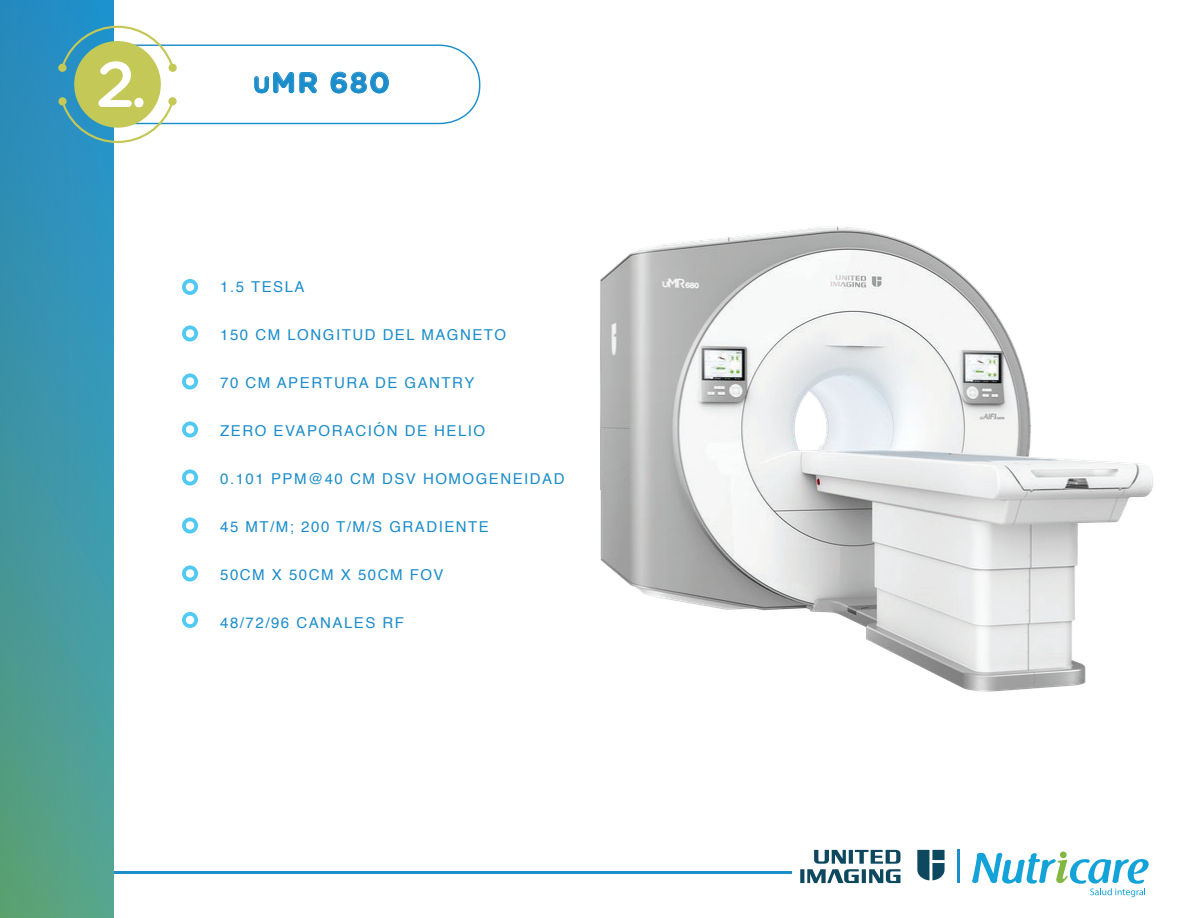
<style>
.page{position:relative;width:1188px;height:918px;background:#fff}
.page>*{position:absolute;margin:0;border:0;box-sizing:border-box;transform-origin:0 0}
.t1{font:500 64.35px "Gotham Rounded";color:#fff}
.t2{font:700 28.5px "Gotham Rounded";color:#1b8dca}
.t3{font:15px "Helvetica";letter-spacing:.1em;color:#1b8dca}
.s1{font-size:22.5px}
</style>
<div class="page">
<svg style="left:0;top:0;width:114px;height:918px;background:#3f97a5"></svg>
<svg style="left:58px;top:26px;width:423px;height:117px"></svg>
<svg style="left:972px;top:853px;width:177px;height:44px"></svg>
<div style="left:1060px;top:852px;width:7px;height:6px;background:#82b841;border-radius:50%"></div>
<hr style="left:114px;top:871px;width:677px;height:3px;background:#1b8dca">
<svg style="left:182px;top:279px;width:16px;height:16px"></svg>
<div style="left:186px;top:283px;width:8px;height:8px;background:#fff;border-radius:50%"></div>
<div style="left:182px;top:325px;width:16px;height:16px;background:#51caf3;border-radius:50%"></div>
<div style="left:186px;top:329px;width:8px;height:9px;background:#fff;border-radius:50%"></div>
<div style="left:182px;top:373px;width:16px;height:16px;background:#51caf3;border-radius:50%"></div>
<div style="left:186px;top:377px;width:8px;height:9px;background:#fff;border-radius:50%"></div>
<div style="left:182px;top:421px;width:16px;height:16px;background:#51caf3;border-radius:50%"></div>
<div style="left:186px;top:425px;width:8px;height:9px;background:#fff;border-radius:50%"></div>
<div style="left:182px;top:469px;width:16px;height:16px;background:#51caf3;border-radius:50%"></div>
<div style="left:186px;top:473px;width:8px;height:9px;background:#fff;border-radius:50%"></div>
<div style="left:182px;top:517px;width:16px;height:16px;background:#51caf3;border-radius:50%"></div>
<div style="left:186px;top:521px;width:8px;height:9px;background:#fff;border-radius:50%"></div>
<div style="left:182px;top:565px;width:16px;height:16px;background:#51caf3;border-radius:50%"></div>
<div style="left:186px;top:569px;width:8px;height:9px;background:#fff;border-radius:50%"></div>
<svg style="left:182px;top:612px;width:16px;height:16px"></svg>
<div style="left:186px;top:616px;width:8px;height:8px;background:#fff;border-radius:50%"></div>
<svg style="left:917px;top:850px;width:28px;height:30px"></svg>
<svg style="left:800px;top:850px;width:100px;height:34px"></svg>
<hr style="left:957px;top:850px;width:3px;height:33px;background:#1b8dca">
<img style="left:351px;top:141px;width:802px;height:551px">
<h1 class="t1" style="left:96px;top:38px;width:53px">2.</h1>
<h2 class="t2" style="left:253px;top:62px;width:138px"><span class="s1">U</span>MR 680</h2>
<p class="t3" style="left:220px;top:280px;width:86px">1.5 TESLA</p>
<p class="t3" style="left:220px;top:328px;width:287px">150 CM LONGITUD DEL MAGNETO</p>
<p class="t3" style="left:220px;top:376px;width:256px">70 CM APERTURA DE GANTRY</p>
<p class="t3" style="left:220px;top:424px;width:266px">ZERO EVAPORACIÓN DE HELIO</p>
<p class="t3" style="left:220px;top:472px;width:346px">0.101 PPM@40 CM DSV HOMOGENEIDAD</p>
<p class="t3" style="left:220px;top:520px;width:270px">45 MT/M; 200 T/M/S GRADIENTE</p>
<p class="t3" style="left:220px;top:568px;width:225px">50CM X 50CM X 50CM FOV</p>
<p class="t3" style="left:220px;top:616px;width:185px">48/72/96 CANALES RF</p>
</div>
